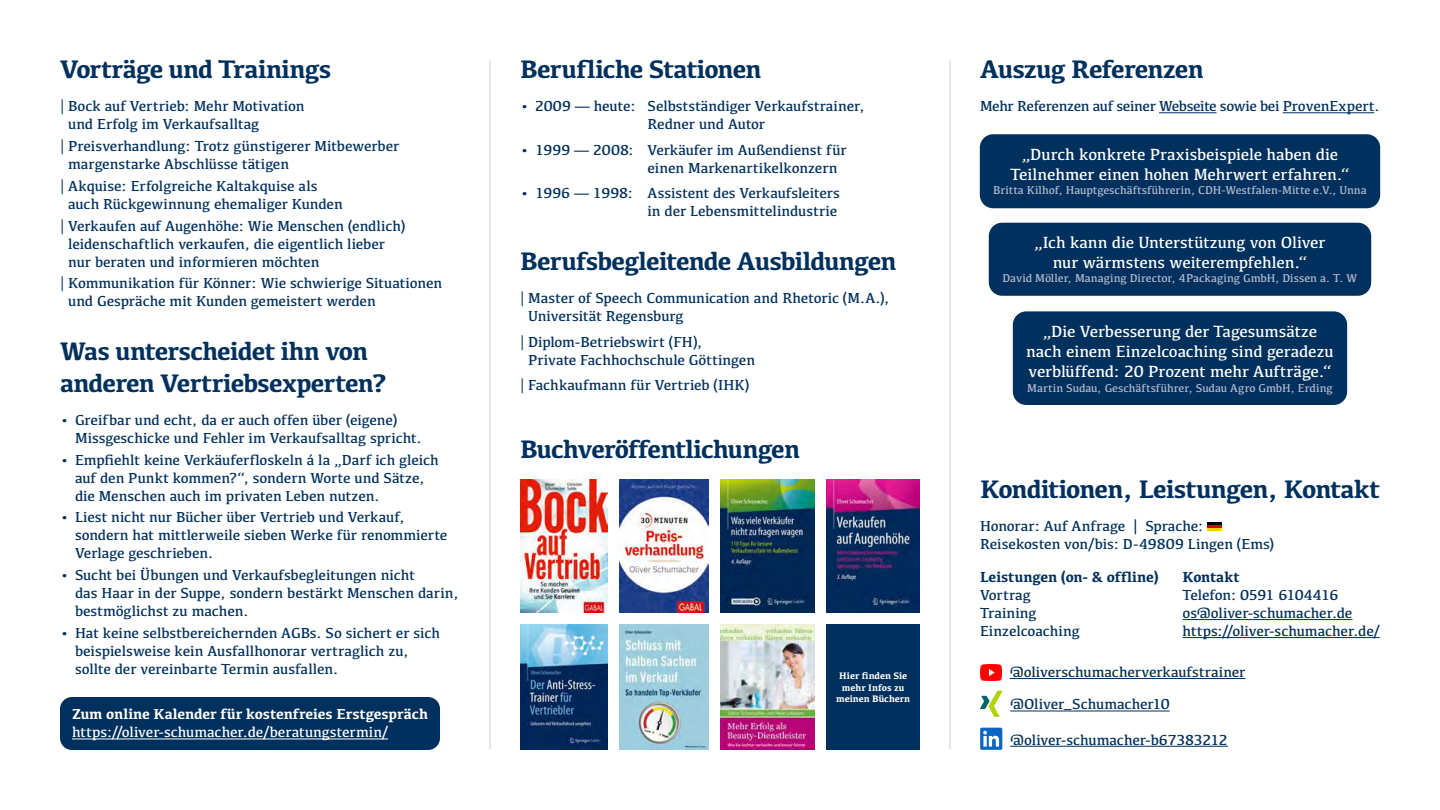
<style>
.page{position:relative;width:1440px;height:810px;background:#fff}
.page>*{position:absolute;margin:0;border:0;box-sizing:border-box;transform-origin:0 0}
.t1{font:700 26.25px/31.5px "Kefa";letter-spacing:-.03em;color:#00305d}
.t2{font:16.73px/20.1px "Kefa";letter-spacing:-.005em;color:#fff;text-align:center}
.t3{font:15px/18px "Kefa";letter-spacing:-.005em;color:#00305d}
.t4{font:15px "Kefa";letter-spacing:-.025em;color:#00305d}
.t5{font:15px "Kefa";letter-spacing:-.005em;color:#fff}
.t6{font:700 15px "Kefa";letter-spacing:-.005em;color:#fff}
.t7{font:700 15px "Kefa";letter-spacing:-.005em;color:#00305d}
.t8{font:11.7px "Kefa";letter-spacing:-.005em;color:#b6bbd1}
.t9{font:700 9.75px/11.7px "Kefa";letter-spacing:-.005em;color:#fff;text-align:center}
.s1{font-weight:700}
</style>
<div class="page">
<hr style="left:1159px;top:112px;width:58px;height:1px;background:#00305d">
<hr style="left:1283px;top:112px;width:91px;height:1px;background:#00305d">
<hr style="left:489px;top:61px;width:2px;height:688px;background:#00305d">
<hr style="left:949px;top:61px;width:2px;height:688px;background:#00305d">
<img style="left:520px;top:480px;width:88px;height:132px">
<img style="left:620px;top:480px;width:89px;height:132px">
<img style="left:721px;top:480px;width:93px;height:132px">
<img style="left:827px;top:480px;width:93px;height:132px">
<img style="left:520px;top:625px;width:88px;height:125px">
<img style="left:620px;top:625px;width:89px;height:125px">
<img style="left:721px;top:625px;width:93px;height:125px">
<div style="left:827px;top:625px;width:93px;height:125px;background:#00305d"></div>
<hr style="left:1182px;top:619px;width:170px;height:1px;background:#00305d">
<hr style="left:1182px;top:637px;width:198px;height:1px;background:#00305d">
<hr style="left:1010px;top:678px;width:236px;height:1px;background:#00305d">
<hr style="left:1010px;top:711px;width:160px;height:1px;background:#00305d">
<hr style="left:1010px;top:746px;width:218px;height:1px;background:#00305d">
<div style="left:1207px;top:522px;width:15px;height:9px;background:#000"></div>
<div style="left:1207px;top:525px;width:15px;height:6px;background:#d00"></div>
<hr style="left:1207px;top:528px;width:15px;height:3px;background:#ffce00">
<img style="left:980px;top:665px;width:22px;height:15px">
<svg style="left:980px;top:691px;width:22px;height:26px"></svg>
<svg style="left:980px;top:728px;width:22px;height:22px"></svg>
<div style="left:980px;top:134px;width:400px;height:74px;background:#00305d;border-radius:13px"></div>
<div style="left:989px;top:223px;width:382px;height:73px;background:#00305d;border-radius:13px"></div>
<div style="left:1013px;top:311px;width:334px;height:94px;background:#00305d;border-radius:13px"></div>
<div style="left:60px;top:697px;width:380px;height:53px;background:#00305d;border-radius:12px"></div>
<hr style="left:72px;top:739px;width:316px;height:1px;background:#fff">
<h1 class="t1" style="left:60px;top:52px;width:273px">Vorträge und Trainings</h1>
<p class="t3" style="left:68px;top:97px;width:238px;text-indent:-8px">| Bock auf Vertrieb: Mehr Motivation und Erfolg im Verkaufsalltag</p>
<p class="t3" style="left:68px;top:137px;width:333px;text-indent:-8px">| Preisverhandlung: Trotz günstigerer Mitbewerber margenstarke Abschlüsse tätigen</p>
<p class="t3" style="left:68px;top:176px;width:276px;text-indent:-8px">| Akquise: Erfolgreiche Kaltakquise als auch Rückgewinnung ehemaliger Kunden</p>
<p class="t3" style="left:68px;top:216px;width:339px;text-indent:-8px">| Verkaufen auf Augenhöhe: Wie Menschen (endlich) leidenschaftlich verkaufen, die eigentlich lieber nur beraten und informieren möchten</p>
<p class="t3" style="left:68px;top:274px;width:376px;text-indent:-8px">| Kommunikation für Könner: Wie schwierige Situationen und Gespräche mit Kunden gemeistert werden</p>
<h1 class="t1" style="left:60px;top:334px;width:328px">Was unterscheidet ihn von anderen Vertriebsexperten?</h1>
<p class="t3" style="left:75px;top:410px;width:349px;text-indent:-15px">• Greifbar und echt, da er auch offen über (eigene)<br>Missgeschicke und Fehler im Verkaufsalltag spricht.</p>
<p class="t3" style="left:75px;top:450px;width:365px;text-indent:-15px">• Empfiehlt keine Verkäuferfloskeln á la „Darf ich gleich auf den Punkt kommen?“, sondern Worte und Sätze, die Menschen auch im privaten Leben nutzen.</p>
<p class="t3" style="left:75px;top:508px;width:374px;text-indent:-15px">• Liest nicht nur Bücher über Vertrieb und Verkauf, sondern hat mittlerweile sieben Werke für renommierte<br>Verlage geschrieben.</p>
<p class="t3" style="left:75px;top:566px;width:385px;text-indent:-15px">• Sucht bei Übungen und Verkaufsbegleitungen nicht<br>das Haar in der Suppe, sondern bestärkt Menschen darin, bestmöglichst zu machen.</p>
<p class="t3" style="left:75px;top:623px;width:367px;text-indent:-15px">• Hat keine selbstbereichernden AGBs. So sichert er sich beispielsweise kein Ausfallhonorar vertraglich zu, sollte der vereinbarte Termin ausfallen.</p>
<p class="t6" style="left:72px;top:704px;width:358px">Zum online Kalender für kostenfreies Erstgespräch</p>
<p class="t5" style="left:72px;top:723px;width:318px">https://oliver-schumacher.de/beratungstermin/</p>
<h1 class="t1" style="left:520px;top:52px;width:243px">Berufliche Stationen</h1>
<p class="t3" style="left:647px;top:97px;width:219px;text-indent:-128px">• 2009 — heute: Selbstständiger Verkaufstrainer,<br>Redner und Autor</p>
<p class="t3" style="left:648px;top:140px;width:201px;text-indent:-128px">• 1999 — 2008: Verkäufer im Außendienst für einen Markenartikelkonzern</p>
<p class="t3" style="left:520px;top:184px;width:321px;text-align:right">• 1996 — 1998: Assistent des Verkaufsleiters in der Lebensmittelindustrie</p>
<h1 class="t1" style="left:520px;top:244px;width:378px">Berufsbegleitende Ausbildungen</h1>
<p class="t3" style="left:528px;top:289px;width:363px;text-indent:-8px">| Master of Speech Communication and Rhetoric (M.A.),<br>Universität Regensburg</p>
<p class="t3" style="left:528px;top:332px;width:228px;text-indent:-8px">| Diplom-Betriebswirt (FH),<br>Private Fachhochschule Göttingen</p>
<p class="t3" style="left:520px;top:376px;width:231px">| Fachkaufmann für Vertrieb (IHK)</p>
<h1 class="t1" style="left:520px;top:432px;width:282px">Buchveröffentlichungen</h1>
<p class="t9" style="left:836px;top:669px;width:76px">Hier finden Sie mehr Infos zu meinen Büchern</p>
<h1 class="t1" style="left:980px;top:52px;width:225px">Auszug Referenzen</h1>
<p class="t4" style="left:980px;top:97px;width:401px">Mehr Referenzen auf seiner Webseite sowie bei ProvenExpert.</p>
<p class="t2" style="left:1010px;top:144px;width:341px">„Durch konkrete Praxisbeispiele haben die<br>Teilnehmer einen hohen Mehrwert erfahren.“</p>
<p class="t8" style="left:993px;top:183px;width:375px">Britta Kilhof, Hauptgeschäftsführerin, CDH-Westfalen-Mitte e.V., Unna</p>
<p class="t2" style="left:1034px;top:232px;width:293px">„Ich kann die Unterstützung von Oliver nur wärmstens weiterempfehlen.“</p>
<p class="t8" style="left:1002px;top:271px;width:356px">David Möller, Managing Director, 4Packaging GmbH, Dissen a. T. W</p>
<p class="t2" style="left:1026px;top:321px;width:309px">„Die Verbesserung der Tagesumsätze nach einem Einzelcoaching sind geradezu verblüffend: 20 Prozent mehr Aufträge.“</p>
<p class="t8" style="left:1027px;top:380px;width:307px">Martin Sudau, Geschäftsführer, Sudau Agro GmbH, Erding</p>
<h1 class="t1" style="left:980px;top:472px;width:401px">Konditionen, Leistungen, Kontakt</h1>
<p class="t3" style="left:980px;top:517px;width:295px">Honorar: Auf Anfrage <span class="s1">|</span> Sprache:<br>Reisekosten von/bis: D-49809 Lingen (Ems)</p>
<p class="t7" style="left:980px;top:567px;width:180px">Leistungen (on- &amp; offline)</p>
<p class="t7" style="left:1183px;top:567px;width:59px">Kontakt</p>
<p class="t3" style="left:980px;top:586px;width:52px">Vortrag</p>
<p class="t4" style="left:1183px;top:586px;width:157px">Telefon: 0591 6104416</p>
<p class="t3" style="left:980px;top:604px;width:58px">Training</p>
<p class="t3" style="left:1183px;top:604px;width:171px">os@oliver-schumacher.de</p>
<p class="t3" style="left:980px;top:622px;width:101px">Einzelcoaching</p>
<p class="t3" style="left:1182px;top:622px;width:199px">https://oliver-schumacher.de/</p>
<p class="t3" style="left:1010px;top:655px;width:237px;line-height:32.5px">@oliverschumacherverkaufstrainer @Oliver_Schumacher10</p>
<p class="t3" style="left:1010px;top:730px;width:219px">@oliver-schumacher-b67383212</p>
</div>
